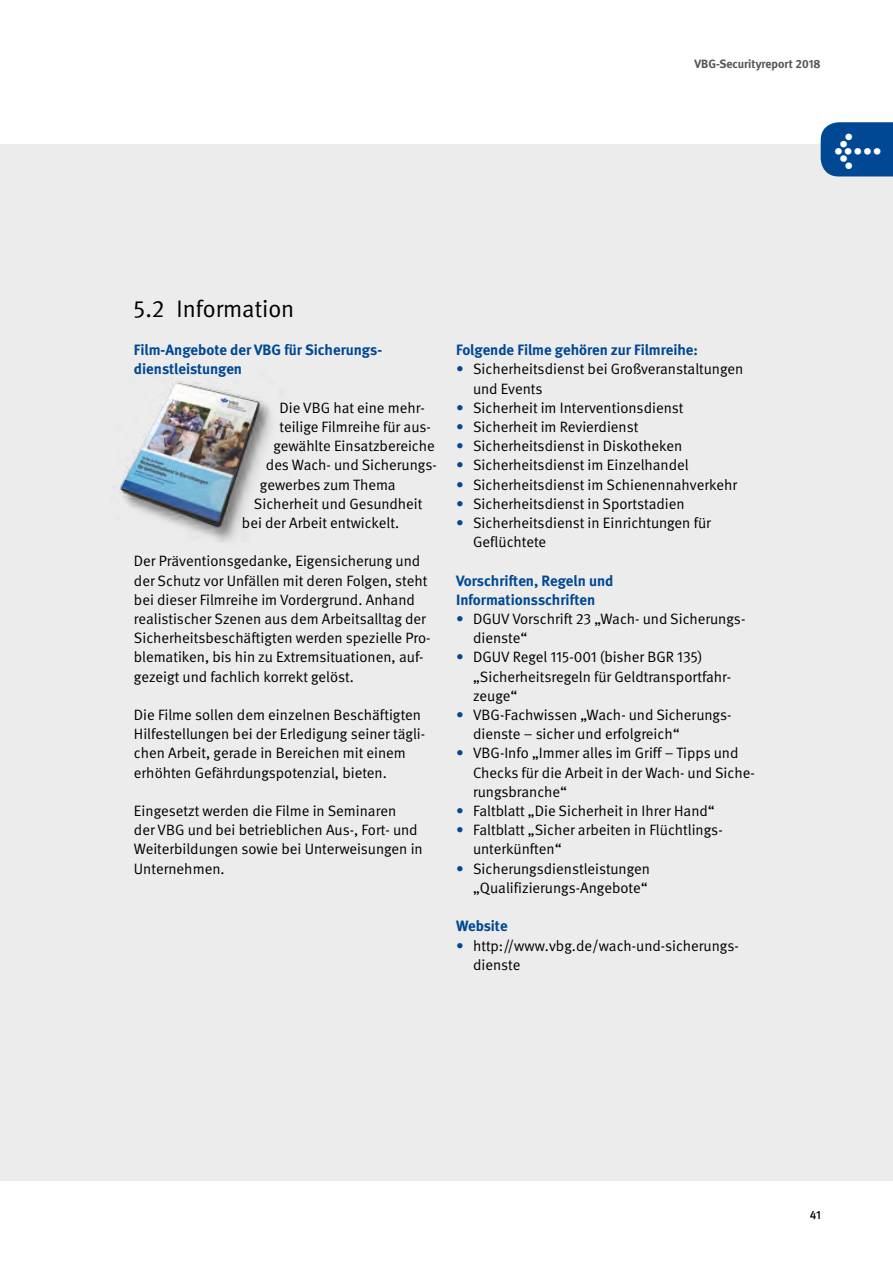
<style>
.page{position:relative;width:893px;height:1263px;background:#fff}
.page>*{position:absolute;margin:0;border:0;box-sizing:border-box;transform-origin:0 0}
.t1{font:700 39px "DGUV Meta";color:#fff}
.t2{font:24px "DGUV Meta";color:#000}
.Fließtext{font:15px/19.2px "DGUV Meta";color:#000}
.Fließtext-2{font:700 15px/19.2px "DGUV Meta";color:#004893}
.t3{font:700 12px "DGUV Meta";color:#565655}
.t4{font:500 12px "DGUV Meta";color:#000}
.s1{color:#004893}
</style>
<div class="page">
<div style="left:0;top:144px;width:893px;height:1037px;background:#ececec"></div>
<img style="left:118px;top:381px;width:153px;height:160px">
<div style="left:821px;top:122px;width:72px;height:54px;background:#004893"></div>
<p class="t3" style="left:694px;top:57px;width:128px">VBG-Securityreport 2018</p>
<h1 class="t1" style="left:834px;top:125px;width:48px">←</h1>
<p class="t2" style="left:134px;top:295px;width:162px">5.2 Information</p>
<p class="Fließtext-2" style="left:134px;top:341px;width:250px">Film-Angebote der VBG für Sicherungs&shy;dienstleistungen</p>
<p class="Fließtext" style="left:279px;top:398px;width:147px">Die VBG hat eine mehr-</p>
<p class="Fließtext" style="left:279px;top:418px;width:153px">teilige Filmreihe für aus-</p>
<p class="Fließtext" style="left:273px;top:437px;width:163px">gewählte Einsatzbereiche</p>
<p class="Fließtext" style="left:266px;top:456px;width:172px">des Wach- und Sicherungs-</p>
<p class="Fließtext" style="left:260px;top:475px;width:137px">gewerbes zum Thema</p>
<p class="Fließtext" style="left:254px;top:494px;width:170px">Sicherheit und Gesundheit</p>
<p class="Fließtext" style="left:242px;top:514px;width:159px">bei der Arbeit entwickelt.</p>
<p class="Fließtext" style="left:134px;top:552px;width:298px">Der Präventionsgedanke, Eigensicherung und der Schutz vor Unfällen mit deren Folgen, steht bei dieser Filmreihe im Vordergrund. Anhand realistischer Szenen aus dem Arbeitsalltag der Sicherheitsbeschäftigten werden spezielle Pro&shy;blematiken, bis hin zu Extremsituationen, auf&shy;gezeigt und fachlich korrekt gelöst.</p>
<p class="Fließtext" style="left:134px;top:706px;width:293px">Die Filme sollen dem einzelnen Beschäftigten Hilfestellungen bei der Erledigung seiner tägli&shy;chen Arbeit, gerade in Bereichen mit einem erhöhten Gefährdungspotenzial, bieten.</p>
<p class="Fließtext" style="left:134px;top:802px;width:290px">Eingesetzt werden die Filme in Seminaren<br>der VBG und bei betrieblichen Aus-, Fort- und Weiterbildungen sowie bei Unterweisungen in Unternehmen.</p>
<p class="Fließtext-2" style="left:456px;top:341px;width:243px">Folgende Filme gehören zur Filmreihe:</p>
<p class="Fließtext" style="left:473px;top:360px;width:272px;text-indent:-17px"><span class="s1">•</span> Sicherheitsdienst bei Großveranstaltungen und Events</p>
<p class="Fließtext" style="left:456px;top:398px;width:229px"><span class="s1">•</span> Sicherheit im Interventionsdienst</p>
<p class="Fließtext" style="left:456px;top:418px;width:184px"><span class="s1">•</span> Sicherheit im Revierdienst</p>
<p class="Fließtext" style="left:456px;top:437px;width:228px"><span class="s1">•</span> Sicherheitsdienst in Diskotheken</p>
<p class="Fließtext" style="left:456px;top:456px;width:234px"><span class="s1">•</span> Sicherheitsdienst im Einzelhandel</p>
<p class="Fließtext" style="left:456px;top:475px;width:283px"><span class="s1">•</span> Sicherheitsdienst im Schienennahverkehr</p>
<p class="Fließtext" style="left:456px;top:494px;width:230px"><span class="s1">•</span> Sicherheitsdienst in Sportstadien</p>
<p class="Fließtext" style="left:473px;top:514px;width:239px;text-indent:-17px"><span class="s1">•</span> Sicherheitsdienst in Einrichtungen für<br>Geflüchtete</p>
<p class="Fließtext-2" style="left:456px;top:571px;width:159px">Vorschriften, Regeln und<br>Informationsschriften</p>
<p class="Fließtext" style="left:473px;top:610px;width:274px;text-indent:-17px"><span class="s1">•</span> DGUV Vorschrift 23 „Wach- und Sicherungs&shy;dienste“</p>
<p class="Fließtext" style="left:473px;top:648px;width:260px;text-indent:-17px"><span class="s1">•</span> DGUV Regel 115-001 (bisher BGR 135) „Sicherheitsregeln für Geldtransportfahr&shy;zeuge“</p>
<p class="Fließtext" style="left:473px;top:706px;width:260px;text-indent:-17px"><span class="s1">•</span> VBG-Fachwissen „Wach- und Sicherungs&shy;dienste – sicher und erfolgreich“</p>
<p class="Fließtext" style="left:473px;top:744px;width:283px;text-indent:-17px"><span class="s1">•</span> VBG-Info „Immer alles im Griff – Tipps und<br>Checks für die Arbeit in der Wach- und Siche&shy;rungsbranche“</p>
<p class="Fließtext" style="left:456px;top:802px;width:260px"><span class="s1">•</span> Faltblatt „Die Sicherheit in Ihrer Hand“</p>
<p class="Fließtext" style="left:473px;top:821px;width:251px;text-indent:-17px"><span class="s1">•</span> Faltblatt „Sicher arbeiten in Flüchtlings&shy;unterkünften“</p>
<p class="Fließtext" style="left:456px;top:859px;width:195px;text-align:right"><span class="s1">•</span> Sicherungsdienstleistungen „Qualifizierungs-Angebote“</p>
<p class="Fließtext-2" style="left:456px;top:917px;width:53px">Website</p>
<p class="Fließtext" style="left:473px;top:936px;width:267px;text-indent:-17px"><span class="s1">•</span> http://www.vbg.de/wach-und-sicherungs&shy;dienste</p>
<p class="t4" style="left:810px;top:1208px;width:12px">41</p>
</div>
